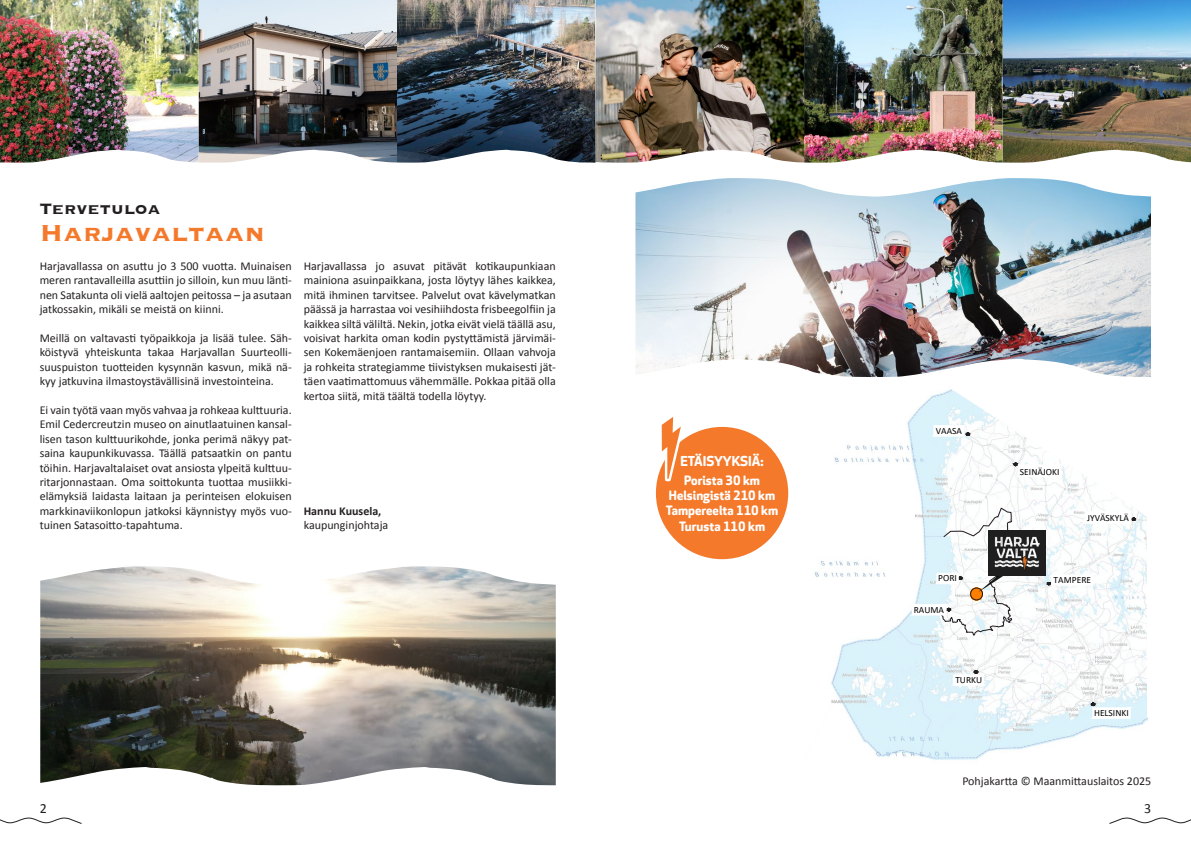
<style>
.page{position:relative;width:1191px;height:842px;background:#fff}
.page>*{position:absolute;margin:0;border:0;box-sizing:border-box;transform-origin:0 0}
.otsikko-bold{font:700 30px "Copperplate";color:#f4792a}
.otsikko-bold-2{font:700 20px "Copperplate";color:#231f20}
.t1{font:14px "Calibri";color:#231f20}
.apex_rounded{font:700 13.4px "Apex Rounded";color:#fff}
.apex_rounded-2{font:700 12.6px/15.1px "Apex Rounded";color:#fff;text-align:center}
.Calibri{font:12px/14.4px "Calibri";color:#231f20;text-align:justify}
.Calibri-2{font:700 12px "Calibri";color:#231f20}
.t2{font:9.5px "Calibri";color:#000}
</style>
<div class="page">
<svg style="left:1109px;top:817px;width:82px;height:7px"></svg>
<svg style="left:0;top:817px;width:82px;height:7px"></svg>
<svg style="left:815px;top:389px;width:333px;height:371px"></svg>
<img style="left:0;top:0;width:1191px;height:163px">
<div style="left:656px;top:427px;width:132px;height:132px;background:#f4792a;border-radius:50%"></div>
<svg style="left:657px;top:417px;width:30px;height:104px"></svg>
<img style="left:40px;top:566px;width:516px;height:219px">
<img style="left:635px;top:178px;width:516px;height:199px">
<p class="otsikko-bold-2" style="left:40px;top:195px;width:123px">Tervetuloa</p>
<p class="otsikko-bold" style="left:40px;top:213px;width:227px">Harjavaltaan</p>
<p class="Calibri" style="left:40px;top:258px;width:253px">Harjavallassa on asuttu jo 3 500 vuotta. Muinaisen meren rantavalleilla asuttiin jo silloin, kun muu länti&shy;nen Satakunta oli vielä aaltojen peitossa – ja asutaan jatkossakin, mikäli se meistä on kiinni.</p>
<p class="Calibri" style="left:40px;top:330px;width:253px">Meillä on valtavasti työpaikkoja ja lisää tulee. Säh&shy;köistyvä yhteiskunta takaa Harjavallan Suurteolli&shy;suuspuiston tuotteiden kysynnän kasvun, mikä nä&shy;kyy jatkuvina ilmastoystävällisinä investointeina.</p>
<p class="Calibri" style="left:40px;top:402px;width:253px">Ei vain työtä vaan myös vahvaa ja rohkeaa kulttuuria.<br>Emil Cedercreutzin museo on ainutlaatuinen kansal&shy;lisen tason kulttuurikohde, jonka perimä näkyy pat&shy;saina kaupunkikuvassa. Täällä patsaatkin on pantu töihin. Harjavaltalaiset ovat ansiosta ylpeitä kulttuu&shy;ritarjonnastaan. Oma soittokunta tuottaa musiikki&shy;elämyksiä laidasta laitaan ja perinteisen elokuisen markkinaviikonlopun jatkoksi käynnistyy myös vuo&shy;tuinen Satasoitto-tapahtuma.</p>
<p class="Calibri" style="left:304px;top:258px;width:253px">Harjavallassa jo asuvat pitävät kotikaupunkiaan mainiona asuinpaikkana, josta löytyy lähes kaikkea, mitä ihminen tarvitsee. Palvelut ovat kävelymatkan päässä ja harrastaa voi vesihiihdosta frisbeegolfiin ja kaikkea siltä väliltä. Nekin, jotka eivät vielä täällä asu, voisivat harkita oman kodin pystyttämistä järvimäi&shy;sen Kokemäenjoen rantamaisemiin. Ollaan vahvoja ja rohkeita strategiamme tiivistyksen mukaisesti jät&shy;täen vaatimattomuus vähemmälle. Pokkaa pitää olla kertoa siitä, mitä täältä todella löytyy.</p>
<p class="Calibri-2" style="left:304px;top:502px;width:79px">Hannu Kuusela,</p>
<p class="Calibri" style="left:304px;top:517px;width:86px">kaupunginjohtaja</p>
<p class="apex_rounded" style="left:680px;top:453px;width:85px">ETÄISYYKSIÄ:</p>
<p class="apex_rounded-2" style="left:666px;top:473px;width:114px">Porista 30 km<br>Helsingistä 210 km<br>Tampereelta 110 km<br>Turusta 110 km</p>
<p class="t2" style="left:936px;top:424px;width:28px">VAASA</p>
<p class="t2" style="left:1020px;top:465px;width:41px">SEINÄJOKI</p>
<p class="t2" style="left:1087px;top:511px;width:43px">JYVÄSKYLÄ</p>
<p class="t2" style="left:938px;top:572px;width:20px">PORI</p>
<p class="t2" style="left:1053px;top:573px;width:39px">TAMPERE</p>
<p class="t2" style="left:913px;top:603px;width:32px">RAUMA</p>
<p class="t2" style="left:955px;top:673px;width:28px">TURKU</p>
<p class="t2" style="left:1094px;top:706px;width:36px">HELSINKI</p>
<p class="Calibri" style="left:962px;top:773px;width:190px">Pohjakartta © Maanmittauslaitos 2025</p>
<p class="t1" style="left:40px;top:800px;width:9px">2</p>
<p class="t1" style="left:1144px;top:800px;width:9px">3</p>
</div>
